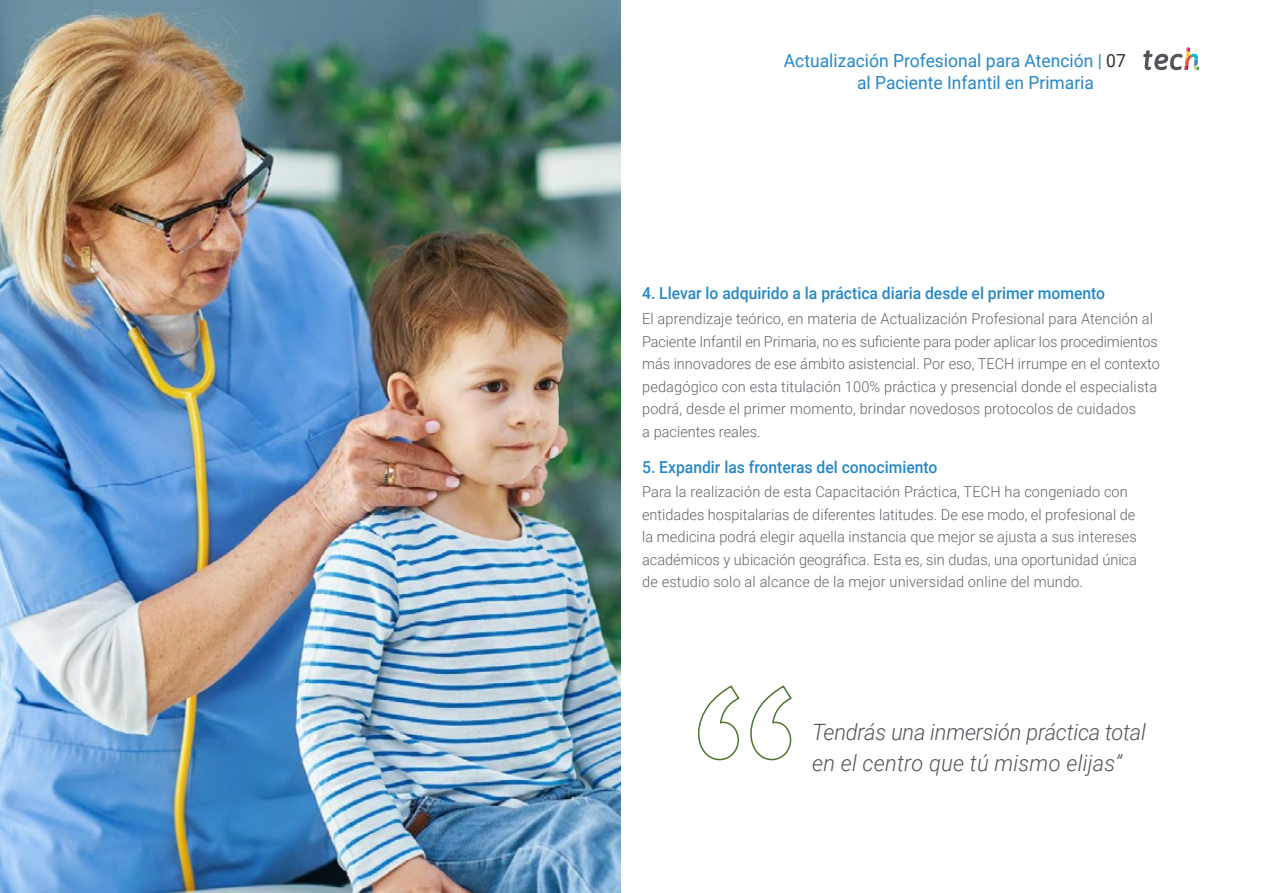
<style>
.page{position:relative;width:1263px;height:893px;background:#fff}
.page>*{position:absolute;margin:0;border:0;box-sizing:border-box;transform-origin:0 0}
.t1{font:italic 300 22.5px/31.5px "Roboto";letter-spacing:-.01em;color:#52555b}
.t2{font:18px/22.5px "Roboto";color:#2488c9}
.t3{font:500 16.5px "Roboto";color:#2488c9;scale:.95 1}
.t4{font:300 15px/22.5px "Roboto";letter-spacing:.005em;color:#61646a}
.s1{color:#312e20}
</style>
<div class="page">
<img style="left:0;top:0;width:621px;height:893px">
<svg style="left:698px;top:685px;width:94px;height:76px"></svg>
<svg style="left:1143px;top:47px;width:56px;height:24px"></svg>
<p class="t2" style="left:857px;top:48px;width:270px;text-indent:-73px">Actualización Profesional para Atención | <span class="s1">07 </span>al Paciente Infantil en Primaria</p>
<p class="t3" style="left:642px;top:282px;width:489px">4. Llevar lo adquirido a la práctica diaria desde el primer momento</p>
<p class="t4" style="left:642px;top:307px;width:519px">El aprendizaje teórico, en materia de Actualización Profesional para Atención al Paciente Infantil en Primaria, no es suficiente para poder aplicar los procedimientos más innovadores de ese ámbito asistencial. Por eso, TECH irrumpe en el contexto pedagógico con esta titulación 100% práctica y presencial donde el especialista podrá, desde el primer momento, brindar novedosos protocolos de cuidados<br>a pacientes reales.</p>
<p class="t3" style="left:642px;top:455px;width:312px">5. Expandir las fronteras del conocimiento</p>
<p class="t4" style="left:642px;top:480px;width:496px">Para la realización de esta Capacitación Práctica, TECH ha congeniado con entidades hospitalarias de diferentes latitudes. De ese modo, el profesional de la medicina podrá elegir aquella instancia que mejor se ajusta a sus intereses académicos y ubicación geográfica. Esta es, sin dudas, una oportunidad única de estudio solo al alcance de la mejor universidad online del mundo.</p>
<h1 class="t1" style="left:812px;top:715px;width:335px">Tendrás una inmersión práctica total en el centro que tú mismo elijas”</h1>
</div>
